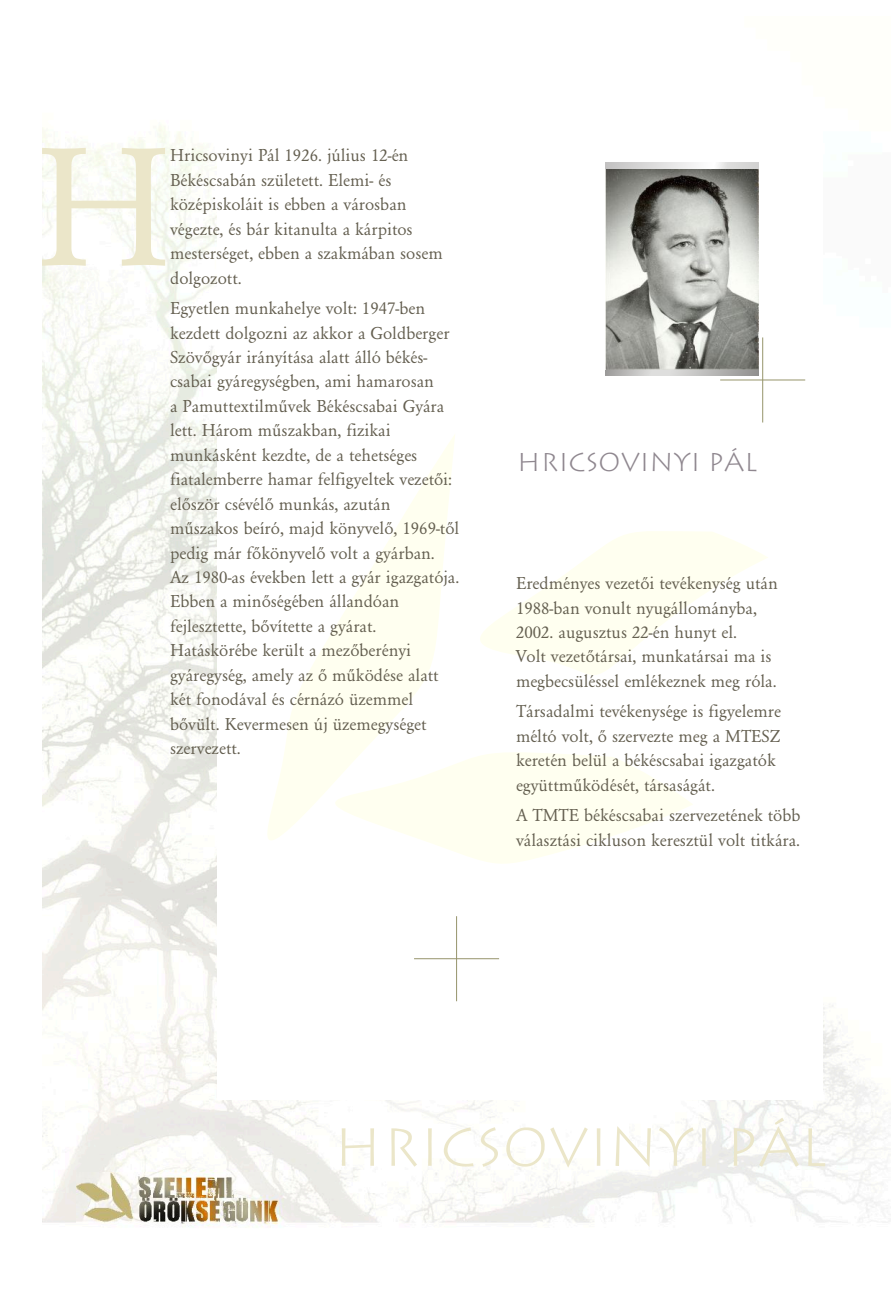
<style>
.page{position:relative;width:893px;height:1297px;background:#fff}
.page>*{position:absolute;margin:0;border:0;box-sizing:border-box;transform-origin:0 0}
.t1{font:176.85px "H Garamond Normal";color:#ebe6c9}
.t2{font:300 53.55px "Lithograph";color:#ebe6c9}
.t3{font:300 25.8px "Lithograph";color:#8f878f}
.t4{font:18px/24.5px "H Garamond Normal";color:#635e4f}
</style>
<div class="page">
<img style="left:43px;top:125px;width:845px;height:1102px">
<div style="left:218px;top:104px;width:605px;height:995px;background:#fff"></div>
<svg style="left:480px;top:531px;width:288px;height:144px;fill:#fffff5"></svg>
<svg style="left:267px;top:435px;width:188px;height:405px"></svg>
<svg style="left:282px;top:748px;width:411px;height:116px;fill:#fffff0"></svg>
<hr style="left:456px;top:916px;width:1px;height:85px;background:#96946b">
<hr style="left:414px;top:958px;width:85px;height:1px;background:#96946b">
<hr style="left:762px;top:337px;width:1px;height:85px;background:#96946b">
<hr style="left:720px;top:380px;width:85px;height:1px;background:#96946b">
<img style="left:76px;top:1172px;width:202px;height:50px">
<svg style="left:605px;top:163px;width:153px;height:6px"></svg>
<svg style="left:605px;top:369px;width:153px;height:7px"></svg>
<img style="left:605px;top:169px;width:153px;height:200px">
<h1 class="t1" style="left:35px;top:139px;width:139px">H</h1>
<p class="t4" style="left:170px;top:145px;width:274px">Hricsovinyi Pál 1926. július 12-én<br>Békéscsabán született. Elemi- és középiskoláit is ebben a városban végezte, és bár kitanulta a kárpitos mesterséget, ebben a szakmában sosem dolgozott.</p>
<p class="t4" style="left:170px;top:297px;width:291px">Egyetlen munkahelye volt: 1947-ben kezdett dolgozni az akkor a Goldberger Szövőgyár irányítása alatt álló békés&shy;csabai gyáregységben, ami hamarosan<br>a Pamuttextilművek Békéscsabai Gyára lett. Három műszakban, fizikai munkásként kezdte, de a tehetséges fiatalemberre hamar felfigyeltek vezetői: először csévélő munkás, azután műszakos beíró, majd könyvelő, 1969-től pedig már főkönyvelő volt a gyárban.<br>Az 1980-as években lett a gyár igazgatója.</p>
<h3 class="t3" style="left:517px;top:447px;width:242px">HRICSOVINYI PÁL</h3>
<p class="t4" style="left:516px;top:572px;width:263px">Eredményes vezetői tevékenység után</p>
<p class="t4" style="left:170px;top:591px;width:231px">Ebben a minőségében állandóan</p>
<p class="t4" style="left:516px;top:597px;width:242px">1988-ban vonult nyugállományba,</p>
<p class="t4" style="left:170px;top:615px;width:208px">fejlesztette, bővítette a gyárat.</p>
<p class="t4" style="left:516px;top:621px;width:223px">2002. augusztus 22-én hunyt el.</p>
<p class="t4" style="left:170px;top:640px;width:243px">Hatáskörébe került a mezőberényi</p>
<p class="t4" style="left:516px;top:646px;width:257px">Volt vezetőtársai, munkatársai ma is</p>
<p class="t4" style="left:170px;top:664px;width:270px">gyáregység, amely az ő működése alatt</p>
<p class="t4" style="left:516px;top:670px;width:262px">megbecsüléssel emlékeznek meg róla.</p>
<p class="t4" style="left:170px;top:688px;width:245px">két fonodával és cérnázó üzemmel</p>
<p class="t4" style="left:516px;top:701px;width:267px">Társadalmi tevékenysége is figyelemre</p>
<p class="t4" style="left:170px;top:713px;width:258px">bővült. Kevermesen új üzemegységet</p>
<p class="t4" style="left:516px;top:725px;width:266px">méltó volt, ő szervezte meg a MTESZ</p>
<p class="t4" style="left:170px;top:737px;width:72px">szervezett.</p>
<p class="t4" style="left:516px;top:750px;width:261px">keretén belül a békéscsabai igazgatók együttműködését, társaságát.</p>
<p class="t4" style="left:516px;top:805px;width:286px">A TMTE békéscsabai szervezetének több választási cikluson keresztül volt titkára.</p>
<h2 class="t2" style="left:333px;top:1116px;width:496px">HRICSOVINYI PÁL</h2>
</div>
